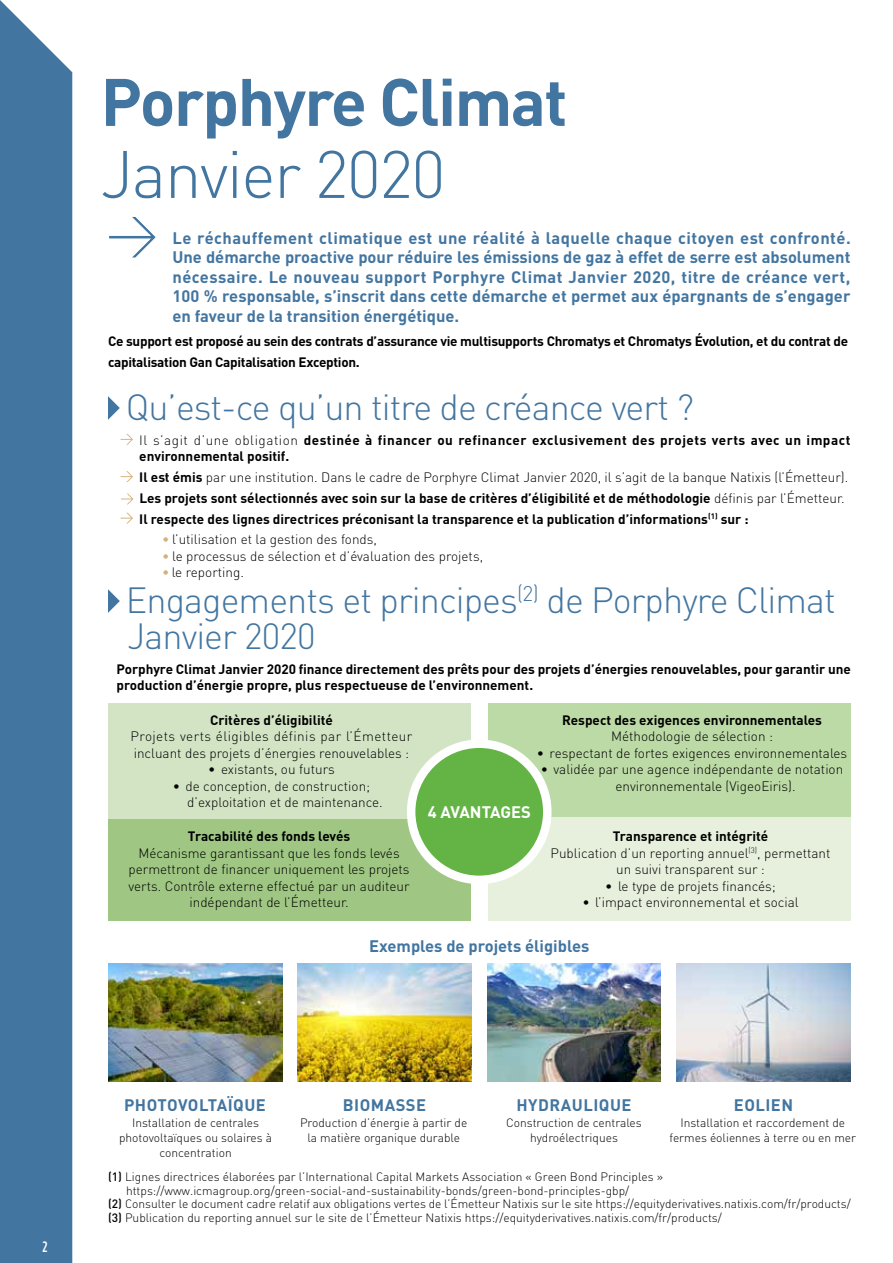
<style>
.page{position:relative;width:893px;height:1263px;background:#fff}
.page>*{position:absolute;margin:0;border:0;box-sizing:border-box;transform-origin:0 0}
.t1{font:700 66px "DINOT";letter-spacing:-.025em;color:#4275a0}
.t2{font:300 66px "DINOT";letter-spacing:-.025em;color:#4275a0}
.t3{font:300 36px/36px "DINOT";letter-spacing:-.025em;color:#4275a0}
.t4{font:700 16.5px/19.5px "DINOT";color:#4275a0;text-align:justify}
.t5{font:700 16.5px "DINOT";letter-spacing:.03em;color:#4275a0}
.t6{font:700 16.5px "DINOT";letter-spacing:-.005em;color:#fff}
.t7{font:500 15px "Gotham Condensed";color:#fff}
.t8{font:300 13.5px/16.5px "DINOT";color:#000}
.t9{font:700 13.5px/20.7px "DINOT";color:#000}
.t10{font:700 13.5px/20.7px "DINOT";letter-spacing:-.02em;color:#000}
.t11{font:700 13.5px/16.5px "DINOT";letter-spacing:.035em;color:#000}
.t12{font:300 12px/15px "DINOT";color:#000;text-align:center}
.s1{font-weight:300}
.s2{color:#d5b079}
.s3{font-weight:700}
.s4{font-weight:500}
</style>
<div class="page">
<div style="left:108px;top:818px;width:363px;height:103px;background:#9fc783"></div>
<div style="left:108px;top:703px;width:363px;height:115px;background:#d2e4c4"></div>
<div style="left:488px;top:703px;width:362px;height:115px;background:#bcdaa5"></div>
<div style="left:488px;top:818px;width:362px;height:103px;background:#e6f0dd"></div>
<div style="left:411px;top:744px;width:136px;height:136px;background:#64b445;border-radius:50%"></div>
<div style="left:407px;top:739px;width:145px;height:145px;border:8px solid #fff;border-radius:50%"></div>
<img style="left:109px;top:963px;width:174px;height:118px">
<img style="left:677px;top:963px;width:173px;height:118px">
<img style="left:487px;top:963px;width:174px;height:118px">
<img style="left:298px;top:963px;width:173px;height:118px">
<div style="left:0;top:0;width:72px;height:1263px;background:#4275a0"></div>
<svg style="left:109px;top:216px;width:47px;height:42px"></svg>
<svg style="left:108px;top:396px;width:12px;height:24px"></svg>
<svg style="left:121px;top:434px;width:12px;height:11px"></svg>
<svg style="left:121px;top:471px;width:12px;height:11px"></svg>
<svg style="left:121px;top:513px;width:12px;height:11px"></svg>
<svg style="left:108px;top:589px;width:12px;height:24px"></svg>
<svg style="left:121px;top:494px;width:12px;height:10px"></svg>
<h1 class="t1" style="left:101px;top:57px;width:468px">Porphyre Climat</h1>
<h1 class="t2" style="left:101px;top:129px;width:346px">Janvier 2020</h1>
<p class="t4" style="left:172px;top:227px;width:680px">Le réchauffement climatique est une réalité à laquelle chaque citoyen est confronté.<br>Une démarche proactive pour réduire les émissions de gaz à effet de serre est absolument nécessaire. Le nouveau support Porphyre Climat Janvier 2020, titre de créance vert, 100 % responsable, s’inscrit dans cette démarche et permet aux épargnants de s’engager en faveur de la transition énergétique.</p>
<p class="t10" style="left:108px;top:331px;width:742px">Ce support est proposé au sein des contrats d’assurance vie multisupports Chromatys et Chromatys Évolution, et du contrat de capitalisation Gan Capitalisation Exception.</p>
<h2 class="t3" style="left:126px;top:387px;width:570px">Qu’est-ce qu’un titre de créance vert ?</h2>
<p class="t11" style="left:139px;top:431px;width:713px"><span class="s1">Il s’agit d’une obligation</span> destinée à financer ou refinancer exclusivement des projets verts avec un impact environnemental positif.</p>
<p class="t9" style="left:139px;top:466px;width:710px">Il est émis <span class="s1">par une institution. Dans le cadre de Porphyre Climat Janvier 2020, il s’agit de la banque Natixis (l’Émetteur).<br></span>Les projets sont sélectionnés avec soin sur la base de critères d’éligibilité et de méthodologie <span class="s1">définis par l’Émetteur.<br></span>Il respecte des lignes directrices préconisant la transparence et la publication d’informations<sup>(1)</sup> sur :</p>
<p class="t8" style="left:162px;top:531px;width:217px"><span class="s2">•</span> l’utilisation et la gestion des fonds,</p>
<p class="t8" style="left:162px;top:547px;width:323px"><span class="s2">•</span> le processus de sélection et d’évaluation des projets,</p>
<p class="t8" style="left:162px;top:564px;width:83px"><span class="s2">•</span> le reporting.</p>
<h2 class="t3" style="left:126px;top:580px;width:712px">Engagements et principes<sup>(2)</sup> de Porphyre Climat<br>Janvier 2020</h2>
<p class="t9" style="left:117px;top:660px;width:736px;line-height:16.5px">Porphyre Climat Janvier 2020 finance directement des prêts pour des projets d’énergies renouvelables, pour garantir une production d’énergie propre, plus respectueuse de l’environnement.</p>
<p class="t9" style="left:210px;top:709px;width:124px">Critères d’éligibilité</p>
<p class="t8" style="left:130px;top:727px;width:283px">Projets verts éligibles définis par l’Émetteur incluant des projets d’énergies renouvelables :</p>
<p class="t8" style="left:208px;top:760px;width:128px">• existants, ou futurs</p>
<p class="t8" style="left:187px;top:777px;width:197px;text-indent:-14px">• de conception, de construction; d’exploitation et de maintenance.</p>
<p class="t9" style="left:188px;top:826px;width:164px">Tracabilité des fonds levés</p>
<p class="t8" style="left:128px;top:844px;width:283px;text-align:center">Mécanisme garantissant que les fonds levés permettront de financer uniquement les projets verts. Contrôle externe effectué par un auditeur indépendant de l’Émetteur.</p>
<p class="t6" style="left:428px;top:801px;width:105px">4 AVANTAGES</p>
<p class="t9" style="left:562px;top:709px;width:261px">Respect des exigences environnementales</p>
<p class="t8" style="left:611px;top:727px;width:163px">Méthodologie de sélection :</p>
<p class="t8" style="left:537px;top:744px;width:312px">• respectant de fortes exigences environnementales</p>
<p class="t8" style="left:615px;top:760px;width:229px;text-indent:-75px">• validée par une agence indépendante de notation environnementale (VigeoEiris).</p>
<p class="t8" style="left:551px;top:828px;width:281px;text-align:center"><span class="s3">Transparence et intégrité<br></span>Publication d’un reporting annuel<sup>(3)</sup>, permettant un suivi transparent sur :</p>
<p class="t8" style="left:605px;top:877px;width:172px">• le type de projets financés;</p>
<p class="t8" style="left:582px;top:894px;width:218px">• l’impact environnemental et social</p>
<p class="t4" style="left:369px;top:935px;width:222px">Exemples de projets éligibles</p>
<p class="t7" style="left:43px;top:1238px;width:6px">2</p>
<p class="t5" style="left:124px;top:1093px;width:143px">PHOTOVOLTAÏQUE</p>
<p class="t5" style="left:343px;top:1093px;width:85px">BIOMASSE</p>
<p class="t5" style="left:516px;top:1093px;width:117px">HYDRAULIQUE</p>
<p class="t4" style="left:734px;top:1094px;width:61px">EOLIEN</p>
<p class="t12" style="left:119px;top:1114px;width:154px">Installation de centrales photovoltaïques ou solaires à concentration</p>
<p class="t12" style="left:300px;top:1114px;width:169px">Production d’énergie à partir de la matière organique durable</p>
<p class="t12" style="left:506px;top:1114px;width:137px">Construction de centrales hydroélectriques</p>
<p class="t12" style="left:670px;top:1114px;width:188px">Installation et raccordement de fermes éoliennes à terre ou en mer</p>
<p class="t12" style="left:108px;top:1169px;width:557px"><span class="s4">(1)</span> Lignes directrices élaborées par l’International Capital Markets Association « Green Bond Principles »</p>
<p class="t12" style="left:126px;top:1182px;width:505px">https://www.icmagroup.org/green-social-and-sustainability-bonds/green-bond-principles-gbp/</p>
<p class="t12" style="left:108px;top:1196px;width:744px"><span class="s4">(2)</span> Consulter le document cadre relatif aux obligations vertes de l’Émetteur Natixis sur le site https://equityderivatives.natixis.com/fr/products/</p>
<p class="t12" style="left:108px;top:1209px;width:615px"><span class="s4">(3)</span> Publication du reporting annuel sur le site de l’Émetteur Natixis https://equityderivatives.natixis.com/fr/products/</p>
</div>
